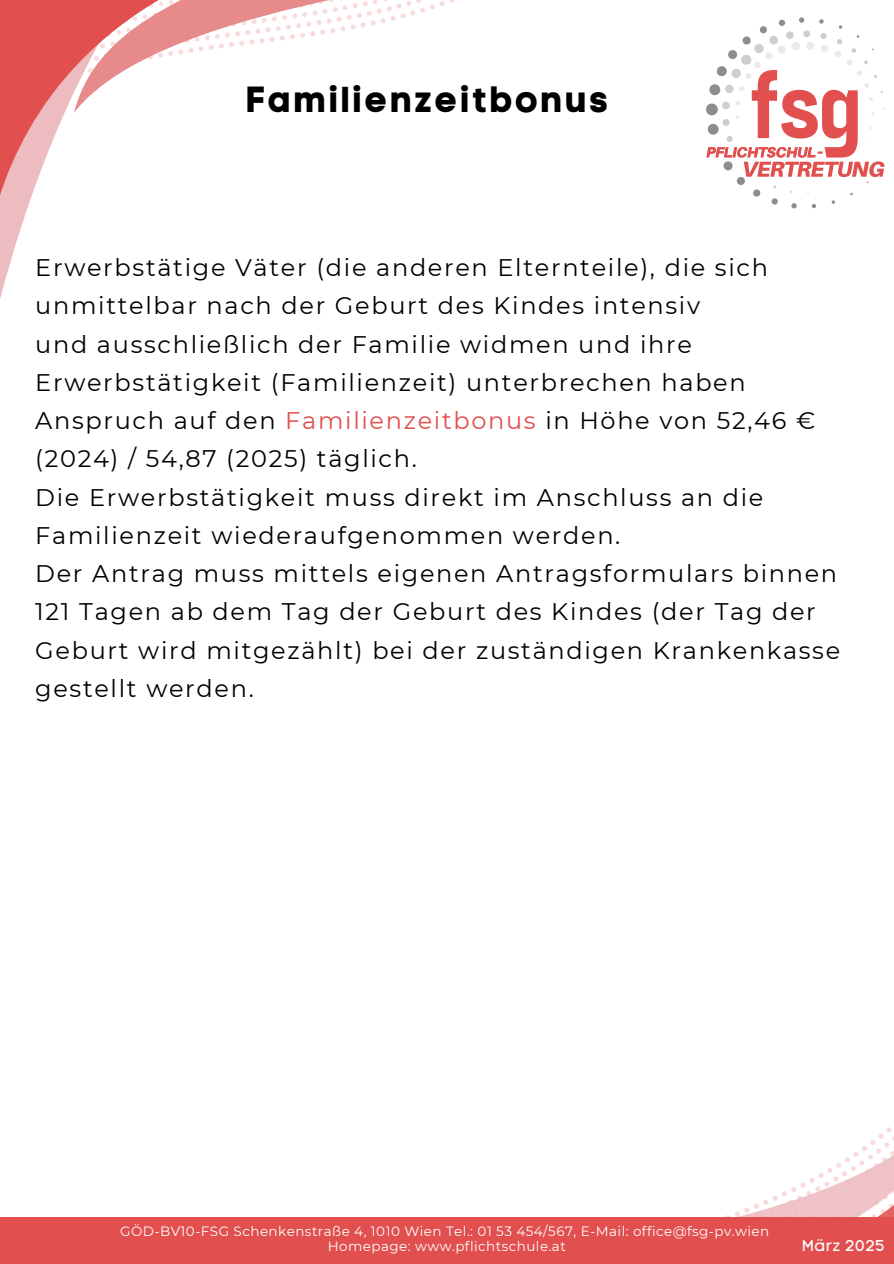
<style>
.page{position:relative;width:894px;height:1264px;background:#fff}
.page>*{position:absolute;margin:0;border:0;box-sizing:border-box;transform-origin:0 0}
.t1{font:36px "Code Pro Bold LC";letter-spacing:.07em;color:#000}
.t2{font:24px/38.2px "Montserrat";letter-spacing:.07em;color:#000}
.t3{font:15.6px "Code Pro Normal LC";letter-spacing:.035em;color:#fff}
.t4{font:13.5px "Montserrat";letter-spacing:.035em;color:#fff}
.s1{color:#e14f4f}
</style>
<div class="page">
<svg style="left:726px;top:1127px;width:167px;height:89px"></svg>
<div style="left:0;top:1216px;width:893px;height:47px;background:#e14f4f"></div>
<svg style="left:0;top:195px;width:32px;height:104px"></svg>
<svg style="left:0;top:0;width:74px;height:195px;fill:#e14f4f"></svg>
<svg style="left:74px;top:0;width:380px;height:113px"></svg>
<svg style="left:706px;top:17px;width:178px;height:192px"></svg>
<p class="t1" style="left:246px;top:78px;width:364px">Familienzeitbonus</p>
<h2 class="t2" style="left:35px;top:248px;width:806px">Erwerbstätige Väter (die anderen Elternteile), die sich unmittelbar nach der Geburt des Kindes intensiv<br>und ausschließlich der Familie widmen und ihre Erwerbstätigkeit (Familienzeit) unterbrechen haben Anspruch auf den <span class="s1">Familienzeitbonus</span> in Höhe von 52,46 € (2024) / 54,87 (2025) täglich.<br>Die Erwerbstätigkeit muss direkt im Anschluss an die Familienzeit wiederaufgenommen werden.<br>Der Antrag muss mittels eigenen Antragsformulars binnen 121 Tagen ab dem Tag der Geburt des Kindes (der Tag der Geburt wird mitgezählt) bei der zuständigen Krankenkasse gestellt werden.</h2>
<p class="t4" style="left:120px;top:1222px;width:650px">GÖD-BV10-FSG Schenkenstraße 4, 1010 Wien Tel.: 01 53 454/567, E-Mail: office@fsg-pv.wien</p>
<p class="t4" style="left:327px;top:1238px;width:239px">Homepage: www.pflichtschule.at</p>
<h1 class="t3" style="left:801px;top:1235px;width:85px">März 2025</h1>
</div>
